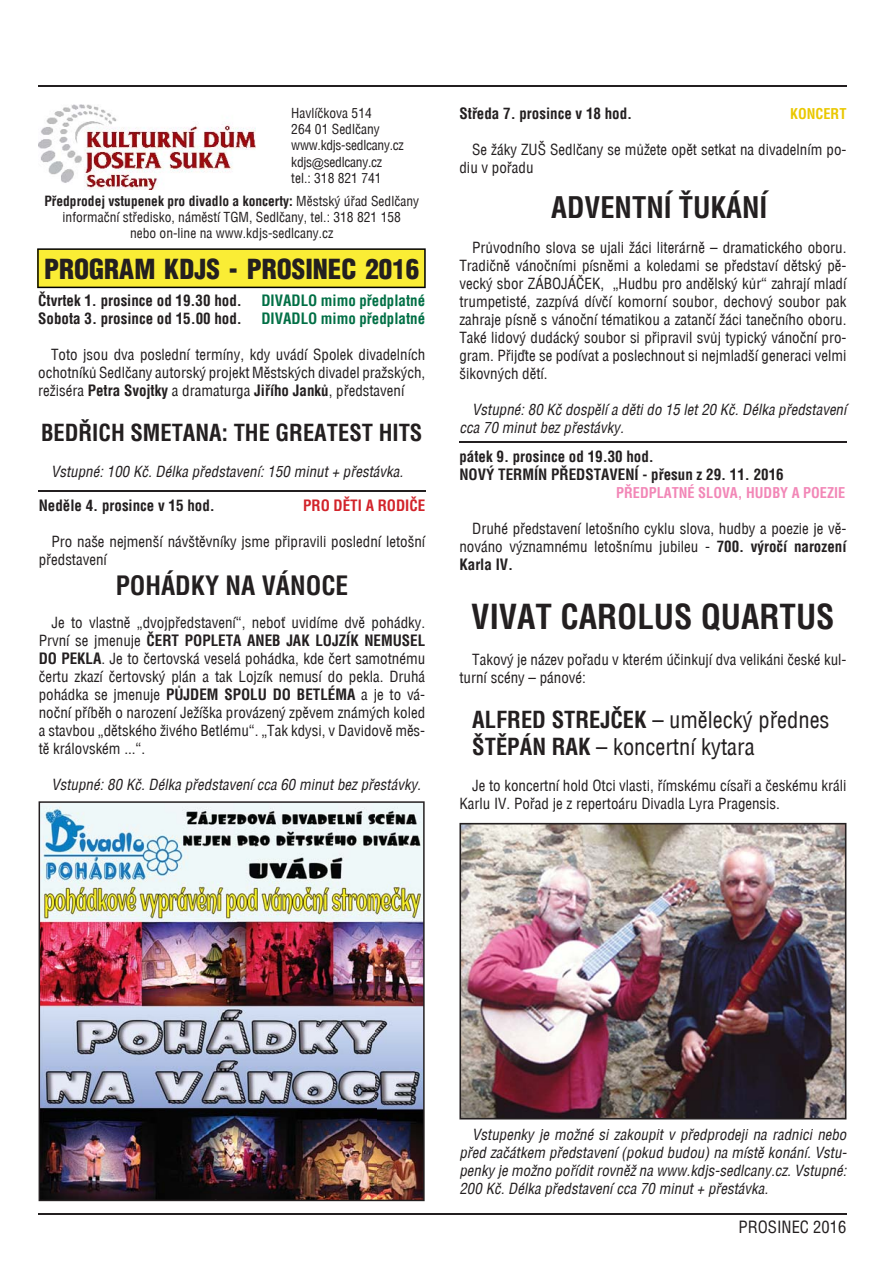
<style>
.page{position:relative;width:893px;height:1263px;background:#fff}
.page>*{position:absolute;margin:0;border:0;box-sizing:border-box;transform-origin:0 0}
.t1{font:700 33px "Switzerland Condensed";color:#231f20}
.t2{font:700 28.5px "Switzerland Condensed";color:#231f20}
.t3{font:900 27px "Switzerland Cond";color:#231f20}
.t4{font:700 25.5px "Switzerland Condensed";color:#231f20}
.t5{font:22.5px/27px "Switzerland Condensed";color:#231f20}
.t6{font:700 22.5px "Switzerland Condensed";color:#231f20}
.t7{font:16.5px "Switzerland Condensed";color:#231f20}
.t8{font:15px/18px "Switzerland Condensed";color:#231f20;text-align:justify}
.t9{font:italic 15px/18px "Switzerland Condensed";color:#231f20}
.t10{font:700 15px/18px "Switzerland Condensed";color:#231f20}
.t11{font:700 15px "Switzerland Condensed";color:#006f45}
.t12{font:700 15px "Switzerland Condensed";color:#d2232a}
.t13{font:700 14.25px "Switzerland Condensed";color:#f287b7}
.t14{font:700 14.25px "Switzerland Condensed";color:#eac800}
.t15{font:13.5px/16.2px "Switzerland Condensed";color:#231f20}
.s1{font-family:"Arial";font-size:12px}
.s2{font-weight:700}
</style>
<div class="page">
<hr style="left:38px;top:1214px;width:808px;height:1px;background:#231f20">
<hr style="left:38px;top:85px;width:808px;height:2px;background:#231f20">
<svg style="left:37px;top:248px;width:389px;height:40px;background:#e6da32"></svg>
<img style="left:38px;top:104px;width:217px;height:86px">
<hr style="left:39px;top:490px;width:387px;height:2px;background:#231f20">
<img style="left:459px;top:823px;width:387px;height:297px">
<img style="left:39px;top:801px;width:386px;height:400px">
<hr style="left:460px;top:441px;width:387px;height:2px;background:#231f20">
<p class="t15" style="left:291px;top:105px;width:114px">Havlíčkova 514<br>264 01 Sedlčany www.kdjs-sedlcany.cz kdjs<span class="s1">@</span>sedlcany.cz tel.: 318 821 741</p>
<p class="t15" style="left:44px;top:193px;width:376px;text-align:center"><span class="s2">Předprodej vstupenek pro divadlo a koncerty:</span> Městský úřad Sedlčany informační středisko, náměstí TGM, Sedlčany, tel.: 318 821 158<br>nebo on-line na www.kdjs-sedlcany.cz</p>
<h3 class="t3" style="left:44px;top:252px;width:377px">PROGRAM KDJS - PROSINEC 2016</h3>
<p class="t10" style="left:38px;top:292px;width:205px">Čtvrtek 1. prosince od 19.30 hod.</p>
<p class="t11" style="left:261px;top:292px;width:165px">DIVADLO mimo předplatné</p>
<p class="t10" style="left:38px;top:310px;width:205px">Sobota 3. prosince od 15.00 hod.</p>
<p class="t11" style="left:261px;top:310px;width:165px">DIVADLO mimo předplatné</p>
<p class="t8" style="left:38px;top:346px;width:388px;text-indent:13px">Toto jsou dva poslední termíny, kdy uvádí Spolek divadelních ochotníků Sedlčany autorský projekt Městských divadel pražských, režiséra <span class="s2">Petra Svojtky</span> a dramaturga <span class="s2">Jiřího Janků</span>, představení</p>
<h3 class="t6" style="left:41px;top:420px;width:383px">BEDŘICH SMETANA: THE GREATEST HITS</h3>
<p class="t9" style="left:51px;top:463px;width:354px">Vstupné: 100 Kč. Délka představení: 150 minut + přestávka.</p>
<p class="t10" style="left:39px;top:496px;width:178px">Neděle 4. prosince v 15 hod.</p>
<p class="t12" style="left:303px;top:496px;width:124px">PRO DĚTI A RODIČE</p>
<p class="t8" style="left:39px;top:532px;width:388px;text-indent:13px">Pro naše nejmenší návštěvníky jsme připravili poslední letošní představení</p>
<h3 class="t4" style="left:116px;top:571px;width:234px">POHÁDKY NA VÁNOCE</h3>
<p class="t8" style="left:39px;top:613px;width:388px;text-indent:13px">Je to vlastně „dvojpředstavení“, neboť uvidíme dvě pohádky.<br>První se jmenuje <span class="s2">ČERT POPLETA ANEB JAK LOJZÍK NEMUSEL DO PEKLA</span>. Je to čertovská veselá pohádka, kde čert samotnému čertu zkazí čertovský plán a tak Lojzík nemusí do pekla. Druhá pohádka se jmenuje <span class="s2">PŮJDEM SPOLU DO BETLÉMA</span> a je to vá&shy;noční příběh o narození Ježíška provázený zpěvem známých koled a stavbou „dětského živého Betlému“. „Tak kdysi, v Davidově měs&shy;tě královském ...“.</p>
<p class="t9" style="left:51px;top:775px;width:371px">Vstupné: 80 Kč. Délka představení cca 60 minut bez přestávky.</p>
<p class="t10" style="left:459px;top:105px;width:174px">Středa 7. prosince v 18 hod.</p>
<p class="t14" style="left:790px;top:106px;width:58px">KONCERT</p>
<p class="t8" style="left:459px;top:141px;width:388px;text-indent:13px">Se žáky ZUŠ Sedlčany se můžete opět setkat na divadelním po&shy;diu v pořadu</p>
<h2 class="t2" style="left:551px;top:191px;width:218px">ADVENTNÍ ŤUKÁNÍ</h2>
<p class="t8" style="left:459px;top:238px;width:388px;text-indent:13px">Průvodního slova se ujali žáci literárně – dramatického oboru.<br>Tradičně vánočními písněmi a koledami se představí dětský pě&shy;vecký sbor ZÁBOJÁČEK, „Hudbu pro andělský kůr“ zahrají mladí trumpetisté, zazpívá dívčí komorní soubor, dechový soubor pak zahraje písně s vánoční tématikou a zatančí žáci tanečního oboru.<br>Také lidový dudácký soubor si připravil svůj typický vánoční pro&shy;gram. Přijďte se podívat a poslechnout si nejmladší generaci velmi šikovných dětí.</p>
<p class="t9" style="left:459px;top:400px;width:388px;text-indent:13px">Vstupné: 80 Kč dospělí a děti do 15 let 20 Kč. Délka představení cca 70 minut bez přestávky.</p>
<p class="t10" style="left:459px;top:447px;width:326px">pátek 9. prosince od 19.30 hod.<br>NOVÝ TERMÍN PŘEDSTAVENÍ - přesun z 29. 11. 2016</p>
<p class="t13" style="left:616px;top:485px;width:230px">PŘEDPLATNÉ SLOVA, HUDBY A POEZIE</p>
<p class="t8" style="left:459px;top:520px;width:388px;text-indent:13px">Druhé představení letošního cyklu slova, hudby a poezie je vě&shy;nováno významnému letošnímu jubileu - <span class="s2">700. výročí narození Karla IV.</span></p>
<h1 class="t1" style="left:471px;top:597px;width:365px">VIVAT CAROLUS QUARTUS</h1>
<p class="t8" style="left:459px;top:650px;width:388px;text-indent:13px">Takový je název pořadu v kterém účinkují dva velikáni české kul&shy;turní scény – pánové:</p>
<h3 class="t5" style="left:472px;top:706px;width:359px"><span class="s2">ALFRED STREJČEK</span> – umělecký přednes<br><span class="s2">ŠTĚPÁN RAK</span> – koncertní kytara</h3>
<p class="t8" style="left:459px;top:776px;width:388px;text-indent:13px">Je to koncertní hold Otci vlasti, římskému císaři a českému králi<br>Karlu IV. Pořad je z repertoáru Divadla Lyra Pragensis.</p>
<p class="t9" style="left:459px;top:1126px;width:389px;text-align:justify;text-indent:13px">Vstupenky je možné si zakoupit v předprodeji na radnici nebo před začátkem představení (pokud budou) na místě konání. Vstu&shy;penky je možno pořídit rovněž na www.kdjs-sedlcany.cz. Vstupné:<br>200 Kč. Délka představení cca 70 minut + přestávka.</p>
<p class="t7" style="left:738px;top:1217px;width:109px">PROSINEC 2016</p>
</div>
